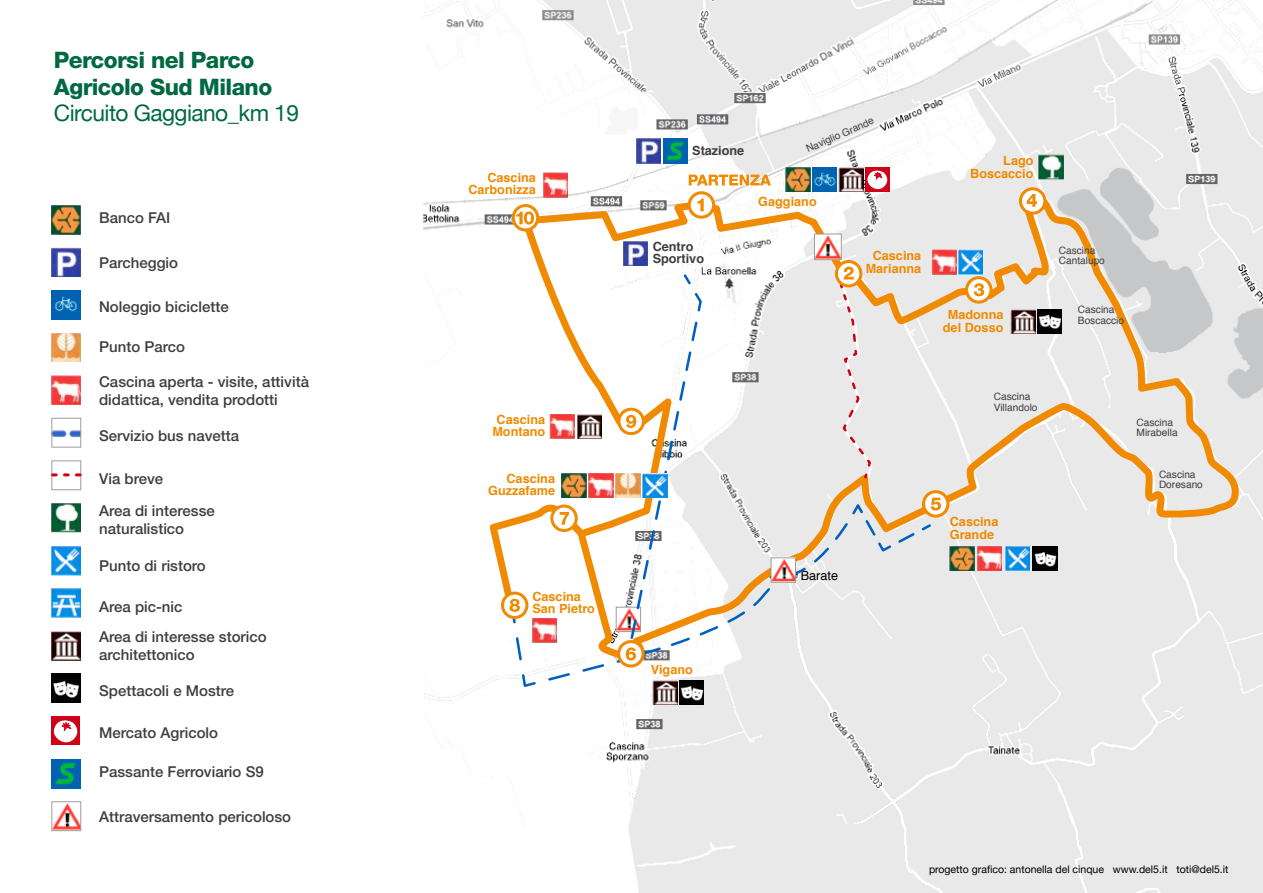
<style>
.page{position:relative;width:1263px;height:893px;background:#fff}
.page>*{position:absolute;margin:0;border:0;box-sizing:border-box;transform-origin:0 0}
.t1{font:800 22.65px/26.2px "Helvetica Neue";letter-spacing:-.025em;color:#006941}
.t2{font:22.65px "Helvetica Neue";letter-spacing:-.025em;color:#006941}
.t3{font:500 15px/18px "Helvetica Neue";color:#3e3e40}
.t4{font:700 12.6px/12.6px "Helvetica";color:#f08a00;text-align:center}
.t5{font:700 12.6px/12.6px "Helvetica";color:#3e3e40}
.t6{font:12.6px "Helvetica";color:#000}
.t7{font:10.5px "Helvetica Neue";color:#000}
.t8{font:10.2px/10.2px "Helvetica";color:#3e3e40}
</style>
<div class="page">
<img style="left:51px;top:205px;width:29px;height:29px">
<img style="left:51px;top:248px;width:29px;height:29px">
<img style="left:51px;top:333px;width:29px;height:29px">
<img style="left:51px;top:376px;width:29px;height:29px">
<img style="left:53px;top:430px;width:26px;height:8px">
<div style="left:51px;top:418px;width:30px;height:29px;border:1px solid #9c9d9f"></div>
<img style="left:51px;top:503px;width:29px;height:29px">
<img style="left:51px;top:546px;width:29px;height:29px">
<img style="left:51px;top:589px;width:29px;height:29px">
<img style="left:51px;top:631px;width:29px;height:29px">
<img style="left:51px;top:759px;width:29px;height:29px">
<div style="left:51px;top:716px;width:29px;height:29px;background:#d10019"></div>
<svg style="left:53px;top:720px;width:25px;height:23px"></svg>
<img style="left:53px;top:803px;width:26px;height:26px">
<div style="left:51px;top:801px;width:30px;height:30px;border:1px solid #9c9d9f"></div>
<img style="left:51px;top:290px;width:29px;height:29px">
<img style="left:51px;top:674px;width:29px;height:29px">
<div style="left:51px;top:460px;width:30px;height:30px;border:1px solid #9c9d9f"></div>
<svg style="left:53px;top:473px;width:27px;height:3px"></svg>
<img style="left:423px;top:0;width:840px;height:893px">
<svg style="left:486px;top:196px;width:755px;height:473px"></svg>
<img style="left:1039px;top:155px;width:24px;height:24px">
<img style="left:1005px;top:546px;width:24px;height:25px">
<img style="left:950px;top:546px;width:24px;height:25px">
<img style="left:1033px;top:546px;width:24px;height:25px">
<img style="left:977px;top:546px;width:25px;height:25px">
<img style="left:653px;top:689px;width:24px;height:16px">
<img style="left:679px;top:680px;width:25px;height:25px">
<img style="left:543px;top:173px;width:25px;height:24px">
<img style="left:663px;top:139px;width:24px;height:24px">
<img style="left:786px;top:167px;width:24px;height:25px">
<img style="left:812px;top:167px;width:25px;height:25px">
<img style="left:839px;top:167px;width:24px;height:25px">
<div style="left:865px;top:167px;width:25px;height:25px;background:#d10019"></div>
<svg style="left:866px;top:170px;width:24px;height:24px"></svg>
<img style="left:1011px;top:309px;width:24px;height:24px">
<img style="left:1037px;top:309px;width:25px;height:24px">
<img style="left:816px;top:236px;width:24px;height:22px">
<div style="left:814px;top:234px;width:28px;height:26px;border:1px solid #9c9d9f"></div>
<img style="left:636px;top:139px;width:25px;height:24px">
<img style="left:932px;top:250px;width:24px;height:24px">
<img style="left:958px;top:250px;width:25px;height:24px">
<img style="left:623px;top:241px;width:24px;height:25px">
<svg style="left:689px;top:175px;width:82px;height:10px"></svg>
<svg style="left:503px;top:272px;width:200px;height:417px"></svg>
<svg style="left:753px;top:496px;width:180px;height:164px;background:#e6e3df"></svg>
<img style="left:773px;top:560px;width:21px;height:21px">
<div style="left:771px;top:558px;width:25px;height:25px;border:1px solid #9c9d9f"></div>
<svg style="left:513px;top:206px;width:25px;height:24px"></svg>
<div style="left:512px;top:204px;width:27px;height:27px;border:3px solid #f08a00;border-radius:50%"></div>
<svg style="left:516px;top:211px;width:18px;height:13px"></svg>
<svg style="left:689px;top:193px;width:25px;height:24px"></svg>
<div style="left:688px;top:191px;width:27px;height:28px;border:3px solid #f08a00;border-radius:50%"></div>
<svg style="left:697px;top:199px;width:7px;height:12px"></svg>
<svg style="left:836px;top:261px;width:25px;height:25px"></svg>
<div style="left:835px;top:260px;width:27px;height:27px;border:3px solid #f08a00;border-radius:50%"></div>
<svg style="left:838px;top:267px;width:34px;height:213px;background:#eaddd8"></svg>
<svg style="left:966px;top:278px;width:25px;height:24px"></svg>
<div style="left:965px;top:276px;width:27px;height:28px;border:3px solid #f08a00;border-radius:50%"></div>
<svg style="left:974px;top:283px;width:10px;height:13px"></svg>
<svg style="left:1020px;top:189px;width:25px;height:24px"></svg>
<div style="left:1019px;top:187px;width:27px;height:28px;border:3px solid #f08a00;border-radius:50%"></div>
<svg style="left:1027px;top:194px;width:10px;height:13px"></svg>
<svg style="left:923px;top:492px;width:25px;height:24px"></svg>
<div style="left:922px;top:490px;width:27px;height:28px;border:3px solid #f08a00;border-radius:50%"></div>
<svg style="left:931px;top:498px;width:10px;height:12px"></svg>
<svg style="left:619px;top:642px;width:24px;height:24px"></svg>
<div style="left:617px;top:640px;width:28px;height:27px;border:3px solid #f08a00;border-radius:50%"></div>
<svg style="left:552px;top:506px;width:24px;height:24px"></svg>
<div style="left:550px;top:504px;width:28px;height:28px;border:3px solid #f08a00;border-radius:50%"></div>
<svg style="left:560px;top:512px;width:9px;height:13px"></svg>
<svg style="left:502px;top:593px;width:25px;height:24px"></svg>
<div style="left:501px;top:592px;width:27px;height:27px;border:3px solid #f08a00;border-radius:50%"></div>
<svg style="left:509px;top:599px;width:11px;height:13px"></svg>
<svg style="left:619px;top:409px;width:24px;height:25px"></svg>
<div style="left:617px;top:408px;width:28px;height:27px;border:3px solid #f08a00;border-radius:50%"></div>
<svg style="left:626px;top:320px;width:127px;height:340px"></svg>
<h1 class="t1" style="left:54px;top:47px;width:220px">Percorsi nel Parco<br>Agricolo Sud Milano</h1>
<h1 class="t2" style="left:54px;top:99px;width:247px">Circuito Gaggiano_km 19</h1>
<p class="t3" style="left:99px;top:209px;width:73px">Banco FAI</p>
<p class="t3" style="left:99px;top:254px;width:80px">Parcheggio</p>
<p class="t3" style="left:99px;top:297px;width:131px">Noleggio biciclette</p>
<p class="t3" style="left:99px;top:338px;width:87px">Punto Parco</p>
<p class="t3" style="left:99px;top:372px;width:211px">Cascina aperta - visite, attività didattica, vendita prodotti</p>
<p class="t3" style="left:99px;top:426px;width:142px">Servizio bus navetta</p>
<p class="t3" style="left:99px;top:463px;width:117px;line-height:31.5px">Via breve<br>Area di interesse</p>
<p class="t3" style="left:99px;top:519px;width:87px">naturalistico</p>
<p class="t3" style="left:99px;top:557px;width:108px">Punto di ristoro</p>
<p class="t3" style="left:99px;top:591px;width:169px;line-height:30px">Area pic-nic<br>Area di interesse storico</p>
<p class="t3" style="left:99px;top:645px;width:97px">architettonico</p>
<p class="t3" style="left:99px;top:681px;width:137px">Spettacoli e Mostre</p>
<p class="t3" style="left:99px;top:723px;width:120px">Mercato Agricolo</p>
<p class="t3" style="left:99px;top:762px;width:166px">Passante Ferroviario S9</p>
<p class="t3" style="left:99px;top:807px;width:194px">Attraversamento pericoloso</p>
<p class="t4" style="left:468px;top:171px;width:69px;text-align:right">Cascina<br>Carbonizza</p>
<p class="t4" style="left:492px;top:413px;width:54px">Cascina<br>Montano</p>
<p class="t4" style="left:488px;top:472px;width:68px;text-align:right">Cascina<br>Guzzafame</p>
<p class="t4" style="left:532px;top:590px;width:64px;text-align:left">Cascina<br>San Pietro</p>
<p class="t5" style="left:692px;top:144px;width:54px">Stazione</p>
<p class="t8" style="left:805px;top:145px;width:74px;rotate:-24deg">Naviglio Grande</p>
<p class="t5" style="left:653px;top:240px;width:53px">Centro<br>Sportivo</p>
<p class="t4" style="left:758px;top:195px;width:60px">Gaggiano</p>
<p class="t4" style="left:866px;top:249px;width:57px">Cascina<br>Marianna</p>
<p class="t4" style="left:970px;top:155px;width:65px;text-align:right">Lago<br>Boscaccio</p>
<p class="t4" style="left:943px;top:308px;width:62px">Madonna del Dosso</p>
<p class="t8" style="left:1059px;top:246px;width:48px">Cascina<br>Cantalupo</p>
<p class="t8" style="left:1078px;top:305px;width:48px">Cascina<br>Boscaccio</p>
<p class="t6" style="left:801px;top:566px;width:39px">Barate</p>
<p class="t8" style="left:994px;top:392px;width:45px">Cascina<br>Villandolo</p>
<p class="t4" style="left:950px;top:516px;width:50px;text-align:left">Cascina<br>Grande</p>
<p class="t8" style="left:1136px;top:417px;width:43px">Cascina<br>Mirabella</p>
<p class="t8" style="left:1159px;top:470px;width:45px">Cascina<br>Doresano</p>
<p class="t4" style="left:651px;top:664px;width:44px">Vigano</p>
<p class="t7" style="left:929px;top:863px;width:301px">progetto grafico: antonella del cinque www.del5.it toti@del5.it</p>
</div>
